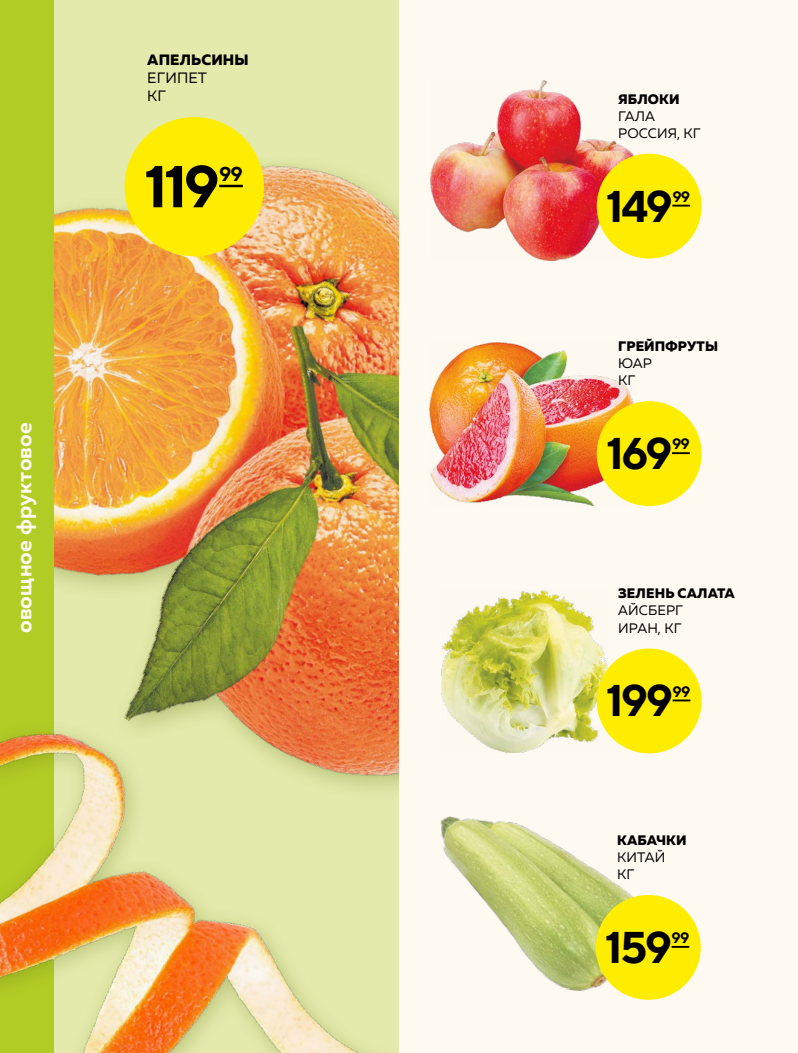
<style>
.page{position:relative;width:798px;height:1053px;background:#fff}
.page>*{position:absolute;margin:0;border:0;box-sizing:border-box;transform-origin:0 0}
.t1{font:700 59px "TT Norms";color:#000}
.t2{font:700 44.38px "TT Norms";letter-spacing:-.06em;color:#000}
.t3{font:700 21.25px "Muller";letter-spacing:.01em;color:#fffaf1}
.t4{font:700 20px "TT Norms";color:#000}
.t5{font:700 15.12px "TT Norms";letter-spacing:-.05em;color:#000}
.t6{font:800 15px "Muller";letter-spacing:.01em;color:#000}
.t7{font:15px/18px "Muller";letter-spacing:.01em;color:#000}
.t8{font:13.75px/17.1px "Muller";letter-spacing:.01em;color:#000}
.t9{font:800 13.75px "Muller";letter-spacing:.01em;color:#000}
</style>
<div class="page">
<div style="left:53px;top:0;width:346px;height:1052px;background:#e4eaab"></div>
<img style="left:53px;top:27px;width:346px;height:687px">
<div style="left:399px;top:0;width:398px;height:1052px;background:#fffaf1"></div>
<div style="left:0;top:0;width:53px;height:1052px;background:#b2cc26"></div>
<div style="left:124px;top:117px;width:140px;height:139px;background:#ffed00;border-radius:50%"></div>
<hr style="left:219px;top:185px;width:24px;height:2px;background:#000">
<img style="left:429px;top:343px;width:207px;height:162px">
<img style="left:454px;top:817px;width:178px;height:179px">
<img style="left:441px;top:590px;width:166px;height:162px">
<img style="left:0;top:714px;width:454px;height:338px">
<img style="left:430px;top:81px;width:209px;height:180px">
<div style="left:596px;top:154px;width:105px;height:104px;background:#ffed00;border-radius:50%"></div>
<svg style="left:672px;top:205px;width:18px;height:1px"></svg>
<div style="left:596px;top:648px;width:105px;height:105px;background:#ffed00;border-radius:50%"></div>
<svg style="left:672px;top:699px;width:18px;height:2px"></svg>
<div style="left:596px;top:401px;width:105px;height:105px;background:#ffed00;border-radius:50%"></div>
<svg style="left:672px;top:452px;width:17px;height:2px"></svg>
<div style="left:595px;top:894px;width:105px;height:105px;background:#ffed00;border-radius:50%"></div>
<svg style="left:671px;top:945px;width:18px;height:2px"></svg>
<h3 class="t3" style="left:11px;top:633px;width:212px;rotate:-90deg">овощное фруктовое</h3>
<p class="t6" style="left:147px;top:50px;width:103px">АПЕЛЬСИНЫ</p>
<p class="t7" style="left:147px;top:68px;width:61px">ЕГИПЕТ<br>КГ</p>
<h1 class="t1" style="left:144px;top:149px;width:77px">119</h1>
<h3 class="t4" style="left:219px;top:161px;width:25px">99</h3>
<p class="t9" style="left:618px;top:90px;width:63px">ЯБЛОКИ</p>
<p class="t8" style="left:618px;top:107px;width:84px">ГАЛА<br>РОССИЯ, КГ</p>
<h2 class="t2" style="left:605px;top:178px;width:68px">149</h2>
<p class="t5" style="left:672px;top:187px;width:19px">99</p>
<p class="t9" style="left:618px;top:337px;width:101px">ГРЕЙПФРУТЫ</p>
<p class="t8" style="left:618px;top:354px;width:35px">ЮАР<br>КГ</p>
<h2 class="t2" style="left:606px;top:425px;width:68px">169</h2>
<p class="t5" style="left:671px;top:434px;width:19px">99</p>
<p class="t9" style="left:618px;top:585px;width:118px">ЗЕЛЕНЬ САЛАТА</p>
<p class="t8" style="left:618px;top:602px;width:66px">АЙСБЕРГ<br>ИРАН, КГ</p>
<h2 class="t2" style="left:605px;top:673px;width:69px">199</h2>
<p class="t5" style="left:672px;top:682px;width:19px">99</p>
<p class="t9" style="left:617px;top:831px;width:71px">КАБАЧКИ</p>
<p class="t8" style="left:617px;top:848px;width:49px">КИТАЙ<br>КГ</p>
<h2 class="t2" style="left:604px;top:919px;width:69px">159</h2>
<p class="t5" style="left:671px;top:928px;width:19px">99</p>
</div>
